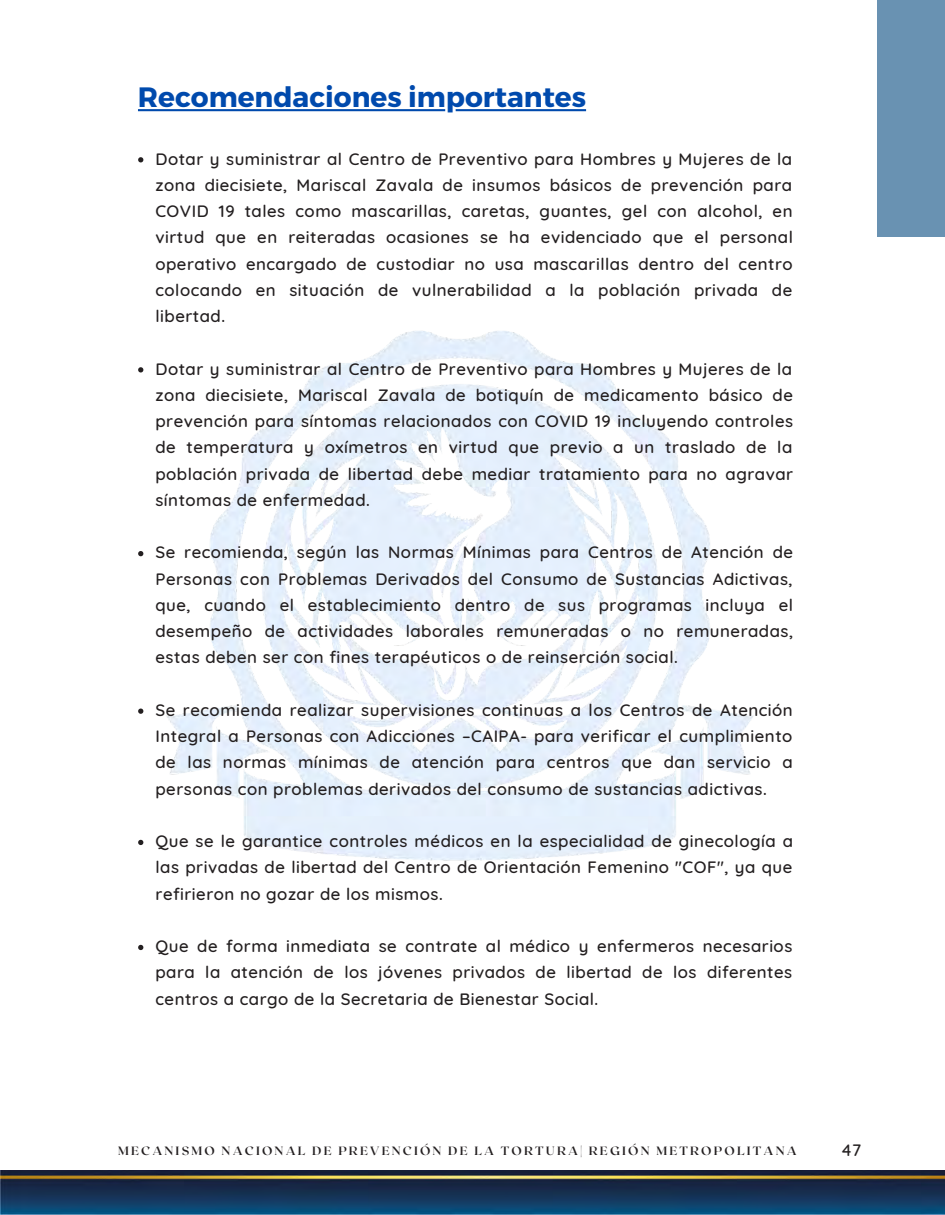
<style>
.page{position:relative;width:945px;height:1215px;background:#fff}
.page>*{position:absolute;margin:0;border:0;box-sizing:border-box;transform-origin:0 0}
.t1{font:700 28.05px "Montserrat";color:#004aad}
.t2{font:500 16.8px/26.2px "Quicksand";letter-spacing:.03em;color:#231f20;text-align:justify}
.t3{font:700 12px "Roxborough CF";letter-spacing:.18em;color:#231f20}
</style>
<div class="page">
<img style="left:166px;top:331px;width:587px;height:530px">
<svg style="left:138px;top:157px;width:5px;height:5px"></svg>
<svg style="left:138px;top:367px;width:5px;height:5px"></svg>
<svg style="left:138px;top:551px;width:5px;height:5px"></svg>
<svg style="left:138px;top:709px;width:5px;height:5px"></svg>
<svg style="left:138px;top:840px;width:5px;height:5px"></svg>
<svg style="left:138px;top:945px;width:5px;height:5px"></svg>
<hr style="left:456px;top:109px;width:130px;height:2px;background:#004aad">
<hr style="left:138px;top:109px;width:307px;height:2px;background:#004aad">
<div style="left:878px;top:0;width:67px;height:237px;background:#6992b2"></div>
<img style="left:0;top:1170px;width:945px;height:45px">
<p class="t1" style="left:138px;top:80px;width:450px">Recomendaciones importantes</p>
<p class="t2" style="left:155px;top:144px;width:639px">Dotar y suministrar al Centro de Preventivo para Hombres y Mujeres de la zona diecisiete, Mariscal Zavala de insumos básicos de prevención para COVID 19 tales como mascarillas, caretas, guantes, gel con alcohol, en virtud que en reiteradas ocasiones se ha evidenciado que el personal operativo encargado de custodiar no usa mascarillas dentro del centro colocando en situación de vulnerabilidad a la población privada de libertad.</p>
<p class="t2" style="left:155px;top:354px;width:639px">Dotar y suministrar al Centro de Preventivo para Hombres y Mujeres de la zona diecisiete, Mariscal Zavala de botiquín de medicamento básico de prevención para síntomas relacionados con COVID 19 incluyendo controles de temperatura y oxímetros en virtud que previo a un traslado de la población privada de libertad debe mediar tratamiento para no agravar síntomas de enfermedad.</p>
<p class="t2" style="left:155px;top:538px;width:639px">Se recomienda, según las Normas Mínimas para Centros de Atención de Personas con Problemas Derivados del Consumo de Sustancias Adictivas, que, cuando el establecimiento dentro de sus programas incluya el desempeño de actividades laborales remuneradas o no remuneradas, estas deben ser con fines terapéuticos o de reinserción social.</p>
<p class="t2" style="left:155px;top:695px;width:639px">Se recomienda realizar supervisiones continuas a los Centros de Atención Integral a Personas con Adicciones –CAIPA- para verificar el cumplimiento de las normas mínimas de atención para centros que dan servicio a personas con problemas derivados del consumo de sustancias adictivas.</p>
<p class="t2" style="left:155px;top:827px;width:639px">Que se le garantice controles médicos en la especialidad de ginecología a las privadas de libertad del Centro de Orientación Femenino "COF", ya que refirieron no gozar de los mismos.</p>
<p class="t2" style="left:155px;top:932px;width:638px">Que de forma inmediata se contrate al médico y enfermeros necesarios para la atención de los jóvenes privados de libertad de los diferentes centros a cargo de la Secretaria de Bienestar Social.</p>
<p class="t3" style="left:118px;top:1143px;width:680px">MECANISMO NACIONAL DE PREVENCIÓN DE LA TORTURA| REGIÓN METROPOLITANA</p>
<p class="t2" style="left:841px;top:1135px;width:22px">47</p>
</div>
